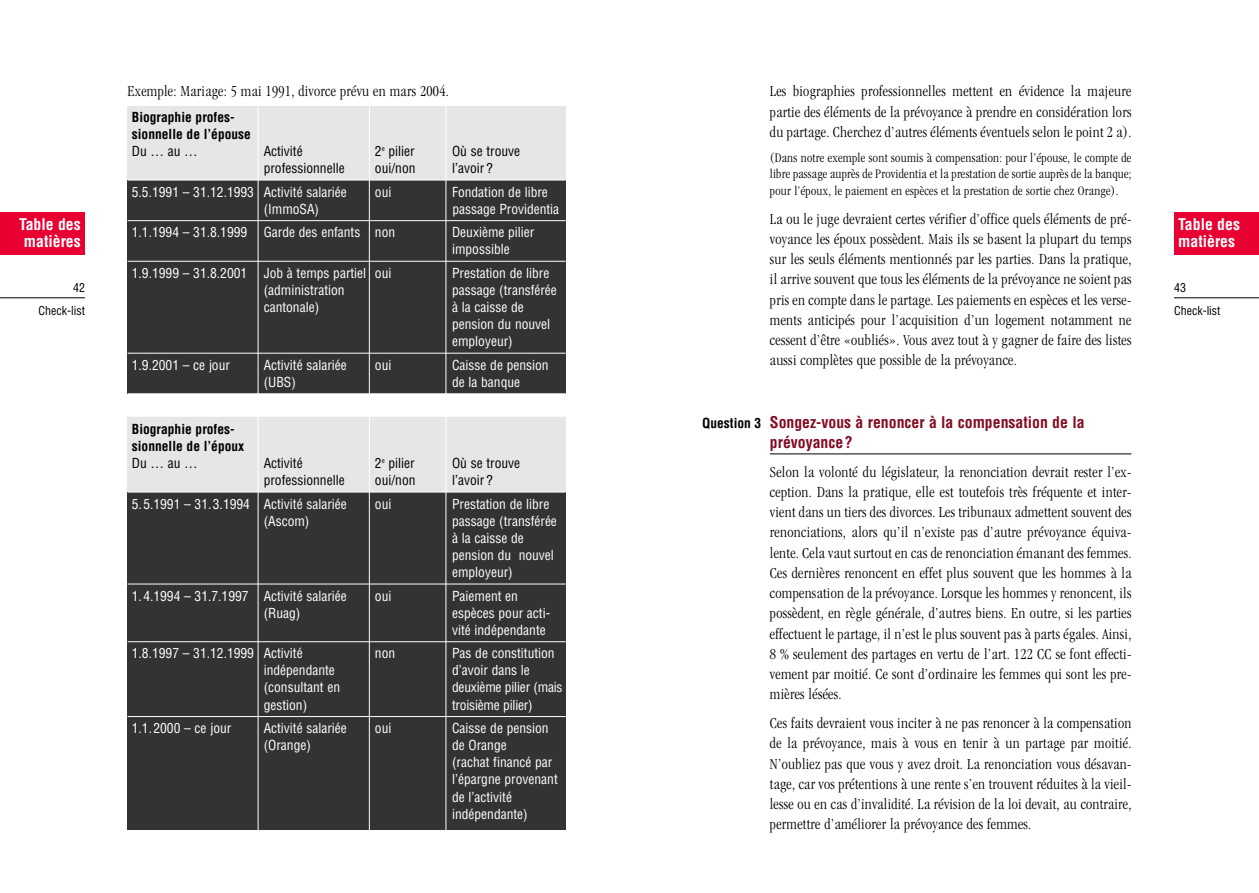
<style>
.page{position:relative;width:1259px;height:893px;background:#fff}
.page>*{position:absolute;margin:0;border:0;box-sizing:border-box;transform-origin:0 0}
.t1{font:300 condensed 15.75px/20.2px "Garamond";letter-spacing:.02em;color:#000;text-align:justify}
.t2{font:700 condensed 15.75px/20.2px "Helvetica";color:#820c22}
.t3{font:700 condensed 15.75px/16.5px "Helvetica";color:#fff;text-align:center}
.t4{font:condensed 13.5px/17.1px "Helvetica";color:#fff}
.t5{font:300 condensed 13.5px/16.5px "Garamond";letter-spacing:.02em;color:#000;text-align:justify}
.t6{font:condensed 13.5px "Helvetica";color:#000}
.t7{font:700 condensed 13.5px/17.1px "Helvetica";color:#000}
.t8{font:condensed 12px "Helvetica";color:#000}
</style>
<div class="page">
<div style="left:128px;top:106px;width:438px;height:74px;background:#e6e6e6"></div>
<hr style="left:770px;top:453px;width:361px;height:1px;background:#000">
<hr style="left:1174px;top:297px;width:84px;height:1px;background:#000">
<hr style="left:0;top:297px;width:85px;height:1px;background:#000">
<div style="left:128px;top:180px;width:438px;height:649px;background:#333"></div>
<div style="left:119px;top:394px;width:465px;height:23px;background:#fff"></div>
<div style="left:128px;top:417px;width:438px;height:75px;background:#e6e6e6"></div>
<hr style="left:128px;top:180px;width:438px;height:1px;background:#fff">
<hr style="left:128px;top:220px;width:438px;height:1px;background:#fff">
<hr style="left:128px;top:261px;width:438px;height:1px;background:#fff">
<hr style="left:128px;top:353px;width:438px;height:1px;background:#fff">
<hr style="left:128px;top:393px;width:438px;height:1px;background:#fff">
<hr style="left:128px;top:491px;width:438px;height:1px;background:#fff">
<hr style="left:128px;top:583px;width:438px;height:1px;background:#fff">
<hr style="left:128px;top:641px;width:438px;height:1px;background:#fff">
<hr style="left:128px;top:716px;width:438px;height:1px;background:#fff">
<hr style="left:258px;top:102px;width:1px;height:736px;background:#fff">
<hr style="left:369px;top:102px;width:1px;height:736px;background:#fff">
<hr style="left:445px;top:102px;width:1px;height:736px;background:#fff">
<div style="left:0;top:213px;width:85px;height:42px;background:#e80032"></div>
<div style="left:1174px;top:213px;width:84px;height:42px;background:#e80032"></div>
<p class="t1" style="left:128px;top:82px;width:323px">Exemple: Mariage: 5 mai 1991, divorce prévu en mars 2004.</p>
<p class="t7" style="left:132px;top:109px;width:121px">Biographie profes&shy;sionnelle de l’épouse</p>
<p class="t6" style="left:132px;top:146px;width:67px">Du … au …</p>
<p class="t6" style="left:264px;top:146px;width:40px">Activité</p>
<p class="t6" style="left:375px;top:146px;width:41px">2<sup>e</sup> pilier</p>
<p class="t6" style="left:452px;top:146px;width:70px">Où se trouve</p>
<p class="t6" style="left:264px;top:163px;width:82px">professionnelle</p>
<p class="t6" style="left:375px;top:163px;width:42px">oui/non</p>
<p class="t6" style="left:452px;top:163px;width:42px">l’avoir ?</p>
<p class="t4" style="left:132px;top:184px;width:216px">5.5.1991 – 31.12.1993 Activité salariée</p>
<p class="t4" style="left:375px;top:184px;width:18px">oui</p>
<p class="t4" style="left:452px;top:184px;width:97px">Fondation de libre</p>
<p class="t4" style="left:264px;top:201px;width:57px">(ImmoSA)</p>
<p class="t4" style="left:452px;top:201px;width:108px">passage Providentia</p>
<p class="t4" style="left:132px;top:225px;width:265px">1.1.1994 – 31.8.1999 Garde des enfants non</p>
<p class="t4" style="left:452px;top:225px;width:84px">Deuxième pilier impossible</p>
<p class="t4" style="left:132px;top:265px;width:261px">1.9.1999 – 31.8.2001 Job à temps partiel oui</p>
<p class="t4" style="left:452px;top:265px;width:99px">Prestation de libre</p>
<p class="t4" style="left:264px;top:282px;width:82px">(administration</p>
<p class="t4" style="left:452px;top:282px;width:106px">passage (transférée</p>
<p class="t4" style="left:264px;top:300px;width:57px">cantonale)</p>
<p class="t4" style="left:452px;top:300px;width:100px">à la caisse de pension du nouvel employeur)</p>
<p class="t4" style="left:132px;top:357px;width:100px">1.9.2001 – ce jour</p>
<p class="t4" style="left:264px;top:357px;width:85px">Activité salariée</p>
<p class="t4" style="left:375px;top:357px;width:18px">oui</p>
<p class="t4" style="left:452px;top:357px;width:98px">Caisse de pension</p>
<p class="t4" style="left:264px;top:374px;width:34px">(UBS)</p>
<p class="t4" style="left:452px;top:374px;width:70px">de la banque</p>
<p class="t7" style="left:132px;top:421px;width:114px">Biographie profes&shy;sionnelle de l’époux</p>
<p class="t6" style="left:132px;top:458px;width:67px">Du … au …</p>
<p class="t6" style="left:264px;top:458px;width:40px">Activité</p>
<p class="t6" style="left:375px;top:458px;width:41px">2<sup>e</sup> pilier</p>
<p class="t6" style="left:452px;top:458px;width:70px">Où se trouve</p>
<p class="t6" style="left:264px;top:475px;width:82px">professionnelle</p>
<p class="t6" style="left:375px;top:475px;width:42px">oui/non</p>
<p class="t6" style="left:452px;top:475px;width:42px">l’avoir ?</p>
<p class="t4" style="left:132px;top:496px;width:216px">5.5.1991 – 31.3.1994 Activité salariée</p>
<p class="t4" style="left:375px;top:496px;width:18px">oui</p>
<p class="t4" style="left:452px;top:496px;width:99px">Prestation de libre</p>
<p class="t4" style="left:264px;top:513px;width:47px">(Ascom)</p>
<p class="t4" style="left:452px;top:513px;width:106px">passage (transférée à la caisse de pension du nouvel employeur)</p>
<p class="t4" style="left:132px;top:588px;width:216px">1.4.1994 – 31.7.1997 Activité salariée</p>
<p class="t4" style="left:375px;top:588px;width:18px">oui</p>
<p class="t4" style="left:452px;top:588px;width:67px">Paiement en</p>
<p class="t4" style="left:264px;top:605px;width:38px">(Ruag)</p>
<p class="t4" style="left:452px;top:605px;width:100px">espèces pour acti&shy;vité indépendante</p>
<p class="t4" style="left:132px;top:646px;width:172px">1.8.1997 – 31.12.1999 Activité</p>
<p class="t4" style="left:375px;top:646px;width:22px">non</p>
<p class="t4" style="left:452px;top:646px;width:104px">Pas de constitution</p>
<p class="t4" style="left:264px;top:663px;width:73px">indépendante</p>
<p class="t4" style="left:452px;top:663px;width:79px">d’avoir dans le</p>
<p class="t4" style="left:264px;top:680px;width:78px">(consultant en</p>
<p class="t4" style="left:452px;top:680px;width:112px">deuxième pilier (mais</p>
<p class="t4" style="left:264px;top:697px;width:45px">gestion)</p>
<p class="t4" style="left:452px;top:697px;width:82px">troisième pilier)</p>
<p class="t4" style="left:132px;top:720px;width:101px">1.1.2000 – ce jour</p>
<p class="t4" style="left:264px;top:720px;width:85px">Activité salariée</p>
<p class="t4" style="left:375px;top:720px;width:18px">oui</p>
<p class="t4" style="left:452px;top:720px;width:98px">Caisse de pension</p>
<p class="t4" style="left:264px;top:737px;width:49px">(Orange)</p>
<p class="t4" style="left:452px;top:737px;width:107px">de Orange<br>(rachat financé par l’épargne provenant de l’activité indépendante)</p>
<p class="t1" style="left:770px;top:82px;width:363px">Les biographies professionnelles mettent en évidence la majeure partie des éléments de la prévoyance à prendre en considération lors du partage. Cherchez d’autres éléments éventuels selon le point 2 a).</p>
<p class="t5" style="left:770px;top:150px;width:363px">(Dans notre exemple sont soumis à compensation: pour l’épouse, le compte de libre passage auprès de Providentia et la prestation de sortie auprès de la banque; pour l’époux, le paiement en espèces et la prestation de sortie chez Orange).</p>
<p class="t1" style="left:770px;top:209px;width:363px">La ou le juge devraient certes vérifier d’office quels éléments de pré&shy;voyance les époux possèdent. Mais ils se basent la plupart du temps sur les seuls éléments mentionnés par les parties. Dans la pratique, il arrive souvent que tous les éléments de la prévoyance ne soient pas pris en compte dans le partage. Les paiements en espèces et les verse&shy;ments anticipés pour l’acquisition d’un logement notamment ne cessent d’être «oubliés». Vous avez tout à y gagner de faire des listes aussi complètes que possible de la prévoyance.</p>
<p class="t3" style="left:19px;top:217px;width:63px">Table des matières</p>
<p class="t3" style="left:1178px;top:217px;width:63px;text-align:left">Table des matières</p>
<p class="t8" style="left:73px;top:283px;width:13px">42</p>
<p class="t8" style="left:1174px;top:283px;width:13px">43</p>
<p class="t8" style="left:38px;top:306px;width:48px">Check-list</p>
<p class="t8" style="left:1174px;top:306px;width:48px">Check-list</p>
<p class="t2" style="left:770px;top:413px;width:316px">Songez-vous à renoncer à la compensation de la prévoyance?</p>
<p class="t1" style="left:770px;top:462px;width:363px">Selon la volonté du législateur, la renonciation devrait rester l’ex&shy;ception. Dans la pratique, elle est toutefois très fréquente et inter&shy;vient dans un tiers des divorces. Les tribunaux admettent souvent des renonciations, alors qu’il n’existe pas d’autre prévoyance équiva&shy;lente. Cela vaut surtout en cas de renonciation émanant des femmes.<br>Ces dernières renoncent en effet plus souvent que les hommes à la compensation de la prévoyance. Lorsque les hommes y renoncent, ils possèdent, en règle générale, d’autres biens. En outre, si les parties effectuent le partage, il n’est le plus souvent pas à parts égales. Ainsi, 8 % seulement des partages en vertu de l’art. 122 CC se font effecti&shy;vement par moitié. Ce sont d’ordinaire les femmes qui sont les pre&shy;mières lésées.</p>
<p class="t1" style="left:770px;top:714px;width:363px">Ces faits devraient vous inciter à ne pas renoncer à la compensation de la prévoyance, mais à vous en tenir à un partage par moitié.<br>N’oubliez pas que vous y avez droit. La renonciation vous désavan&shy;tage, car vos prétentions à une rente s’en trouvent réduites à la vieil&shy;lesse ou en cas d’invalidité. La révision de la loi devait, au contraire, permettre d’améliorer la prévoyance des femmes.</p>
<p class="t7" style="left:702px;top:415px;width:61px">Question 3</p>
</div>
